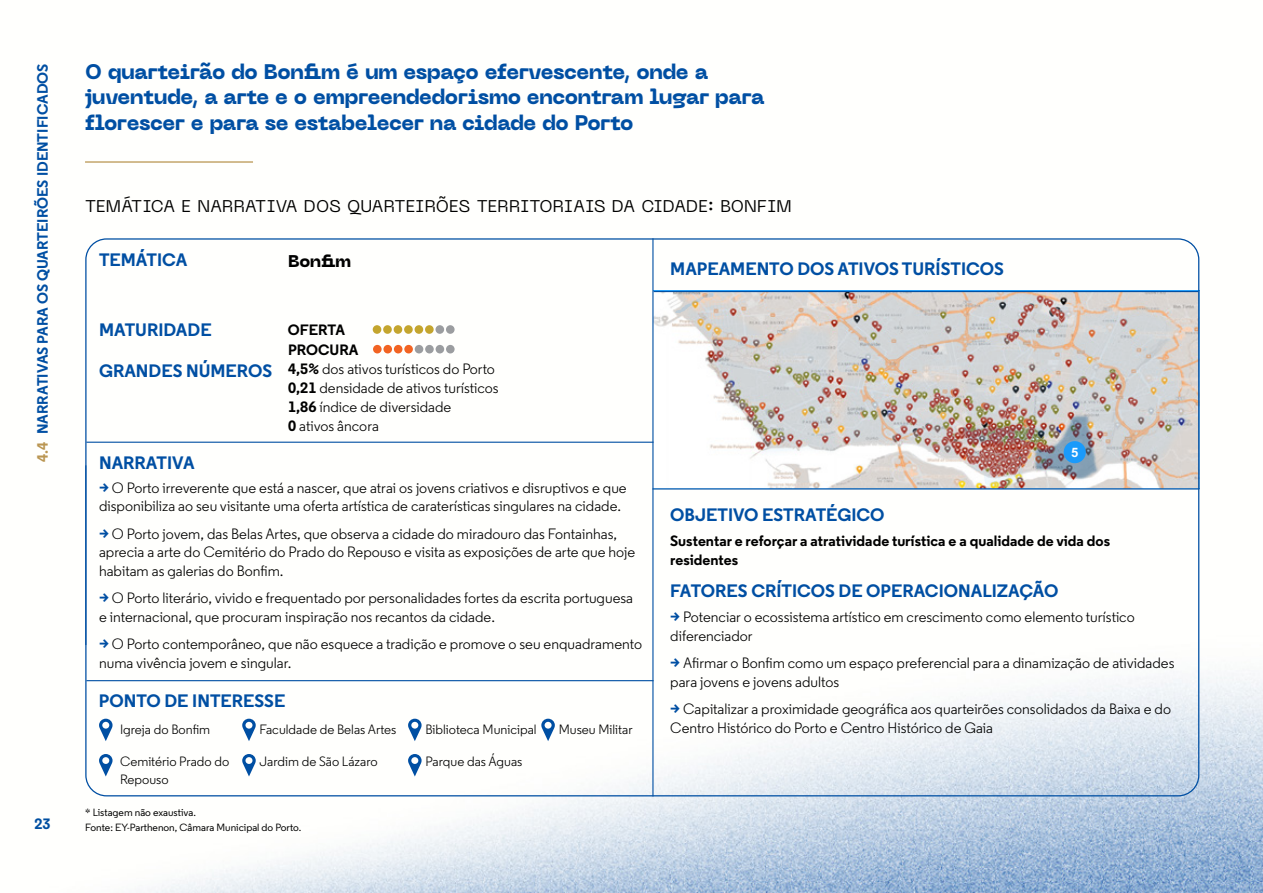
<style>
.page{position:relative;width:1263px;height:893px;background:#fff}
.page>*{position:absolute;margin:0;border:0;box-sizing:border-box;transform-origin:0 0}
.t1{font:800 21px/25.2px "Neue Machina";letter-spacing:-.03em;color:#004fa3}
.t2{font:700 18px "Regular";color:#004fa3}
.t3{font:16.8px "Neue Machina";letter-spacing:.005em;color:#000}
.t4{font:800 16.8px "Neue Machina";color:#000}
.t5{font:15px/18.8px "Regular";color:#000}
.t6{font:700 15px/18.8px "Regular";color:#000}
.t7{font:700 15px "Regular";color:#004fa3}
.t8{font:13.5px/18.8px "Regular";color:#000}
.t9{font:700 13.05px "Arial";color:#fff}
.t10{font:500 10.5px/14.7px "Regular";color:#000}
.s1{color:#ba9652}
.s2{font-weight:700}
.s3{font-weight:700;color:#004fa3}
</style>
<div class="page">
<img style="left:85px;top:240px;width:1178px;height:653px">
<svg style="left:653px;top:292px;width:544px;height:196px"></svg>
<img style="left:674px;top:293px;width:169px;height:166px">
<svg style="left:675px;top:293px;width:39px;height:21px"></svg>
<img style="left:837px;top:377px;width:125px;height:84px">
<img style="left:960px;top:377px;width:105px;height:44px">
<img style="left:955px;top:421px;width:77px;height:28px">
<img style="left:1032px;top:413px;width:69px;height:67px">
<img style="left:1065px;top:304px;width:128px;height:167px">
<img style="left:836px;top:294px;width:233px;height:83px">
<img style="left:964px;top:449px;width:68px;height:38px">
<div style="left:1064px;top:441px;width:22px;height:22px;background:#1a9afa;border-radius:50%"></div>
<hr style="left:85px;top:161px;width:168px;height:2px;background:#ba9652">
<hr style="left:652px;top:488px;width:547px;height:1px;background:#004fa3">
<hr style="left:86px;top:442px;width:567px;height:1px;background:#004fa3">
<hr style="left:86px;top:680px;width:567px;height:1px;background:#004fa3">
<hr style="left:653px;top:291px;width:545px;height:1px;background:#004fa3">
<hr style="left:652px;top:238px;width:1px;height:558px;background:#004fa3">
<hr style="left:85px;top:465px;width:1px;height:180px;background:#004fa3">
<svg style="left:99px;top:719px;width:14px;height:22px"></svg>
<svg style="left:99px;top:754px;width:14px;height:22px"></svg>
<svg style="left:242px;top:719px;width:14px;height:22px"></svg>
<svg style="left:242px;top:754px;width:14px;height:22px"></svg>
<svg style="left:408px;top:719px;width:14px;height:22px"></svg>
<svg style="left:541px;top:719px;width:14px;height:22px"></svg>
<svg style="left:408px;top:754px;width:14px;height:22px"></svg>
<div style="left:373px;top:345px;width:9px;height:8px;background:#f26322;border-radius:50%"></div>
<div style="left:383px;top:345px;width:9px;height:8px;background:#f26322;border-radius:50%"></div>
<div style="left:394px;top:345px;width:8px;height:8px;background:#f26322;border-radius:50%"></div>
<div style="left:404px;top:345px;width:9px;height:8px;background:#f26322;border-radius:50%"></div>
<div style="left:415px;top:345px;width:8px;height:8px;background:#9b9da0;border-radius:50%"></div>
<div style="left:425px;top:345px;width:9px;height:8px;background:#9b9da0;border-radius:50%"></div>
<div style="left:436px;top:345px;width:8px;height:8px;background:#9b9da0;border-radius:50%"></div>
<div style="left:446px;top:345px;width:9px;height:8px;background:#9b9da0;border-radius:50%"></div>
<div style="left:373px;top:325px;width:8px;height:9px;background:#c4a52e;border-radius:50%"></div>
<div style="left:383px;top:325px;width:9px;height:9px;background:#c4a52e;border-radius:50%"></div>
<div style="left:394px;top:325px;width:8px;height:9px;background:#c4a52e;border-radius:50%"></div>
<div style="left:404px;top:325px;width:9px;height:9px;background:#c4a52e;border-radius:50%"></div>
<div style="left:415px;top:325px;width:8px;height:9px;background:#c4a52e;border-radius:50%"></div>
<div style="left:425px;top:325px;width:9px;height:9px;background:#c4a52e;border-radius:50%"></div>
<div style="left:435px;top:325px;width:9px;height:9px;background:#9b9da0;border-radius:50%"></div>
<div style="left:446px;top:325px;width:9px;height:9px;background:#9b9da0;border-radius:50%"></div>
<p class="t7" style="left:33px;top:462px;width:400px;rotate:-90deg"><span class="s1">4.4</span> NARRATIVAS PARA OS QUARTEIRÕES IDENTIFICADOS</p>
<p class="t7" style="left:34px;top:814px;width:18px">23</p>
<h1 class="t1" style="left:85px;top:60px;width:681px">O quarteirão do Bonfim é um espaço efervescente, onde a juventude, a arte e o empreendedorismo encontram lugar para florescer e para se estabelecer na cidade do Porto</h1>
<p class="t3" style="left:85px;top:195px;width:708px">TEMÁTICA E NARRATIVA DOS QUARTEIRÕES TERRITORIAIS DA CIDADE: BONFIM</p>
<p class="t2" style="left:99px;top:248px;width:90px">TEMÁTICA</p>
<p class="t4" style="left:288px;top:250px;width:65px">Bonfim</p>
<p class="t2" style="left:99px;top:318px;width:114px">MATURIDADE</p>
<p class="t2" style="left:99px;top:359px;width:175px">GRANDES NÚMEROS</p>
<p class="t2" style="left:99px;top:451px;width:97px">NARRATIVA</p>
<p class="t6" style="left:288px;top:320px;width:72px;line-height:19.6px">OFERTA<br>PROCURA</p>
<p class="t5" style="left:288px;top:360px;width:212px"><span class="s2">4,5%</span> dos ativos turísticos do Porto<br><span class="s2">0,21</span> densidade de ativos turísticos<br><span class="s2">1,86</span> índice de diversidade<br><span class="s2">0</span> ativos âncora</p>
<p class="t5" style="left:99px;top:478px;width:529px"><span class="s3">&gt;</span> O Porto irreverente que está a nascer, que atrai os jovens criativos e disruptivos e que disponibiliza ao seu visitante uma oferta artística de caraterísticas singulares na cidade.</p>
<p class="t5" style="left:99px;top:524px;width:538px"><span class="s3">&gt;</span> O Porto jovem, das Belas Artes, que observa a cidade do miradouro das Fontainhas, aprecia a arte do Cemitério do Prado do Repouso e visita as exposições de arte que hoje habitam as galerias do Bonfim.</p>
<p class="t5" style="left:99px;top:589px;width:536px"><span class="s3">&gt;</span> O Porto literário, vivido e frequentado por personalidades fortes da escrita portuguesa e internacional, que procuram inspiração nos recantos da cidade.</p>
<p class="t5" style="left:99px;top:635px;width:545px"><span class="s3">&gt;</span> O Porto contemporâneo, que não esquece a tradição e promove o seu enquadramento numa vivência jovem e singular.</p>
<p class="t2" style="left:99px;top:689px;width:188px">PONTO DE INTERESSE</p>
<p class="t2" style="left:670px;top:257px;width:335px">MAPEAMENTO DOS ATIVOS TURÍSTICOS</p>
<p class="t2" style="left:670px;top:503px;width:216px">OBJETIVO ESTRATÉGICO</p>
<p class="t9" style="left:1071px;top:444px;width:9px">5</p>
<p class="t6" style="left:670px;top:531px;width:441px">Sustentar e reforçar a atratividade turística e a qualidade de vida dos residentes</p>
<p class="t2" style="left:670px;top:579px;width:390px">FATORES CRÍTICOS DE OPERACIONALIZAÇÃO</p>
<p class="t5" style="left:670px;top:607px;width:466px"><span class="s3">&gt;</span> Potenciar o ecossistema artístico em crescimento como elemento turístico diferenciador</p>
<p class="t5" style="left:670px;top:653px;width:506px"><span class="s3">&gt;</span> Afirmar o Bonfim como um espaço preferencial para a dinamização de atividades para jovens e jovens adultos</p>
<p class="t5" style="left:670px;top:699px;width:502px"><span class="s3">&gt;</span> Capitalizar a proximidade geográfica aos quarteirões consolidados da Baixa e do</p>
<p class="t8" style="left:120px;top:720px;width:92px">Igreja do Bonfim</p>
<p class="t5" style="left:670px;top:718px;width:324px">Centro Histórico do Porto e Centro Histórico de Gaia</p>
<p class="t8" style="left:120px;top:752px;width:111px">Cemitério Prado do<br>Repouso</p>
<p class="t8" style="left:260px;top:720px;width:138px">Faculdade de Belas Artes</p>
<p class="t8" style="left:260px;top:752px;width:120px">Jardim de São Lázaro</p>
<p class="t8" style="left:425px;top:720px;width:113px">Biblioteca Municipal</p>
<p class="t8" style="left:559px;top:720px;width:75px">Museu Militar</p>
<p class="t8" style="left:425px;top:752px;width:99px">Parque das Águas</p>
<p class="t10" style="left:85px;top:805px;width:218px">* Listagem não exaustiva.<br>Fonte: EY-Parthenon, Câmara Municipal do Porto.</p>
</div>
